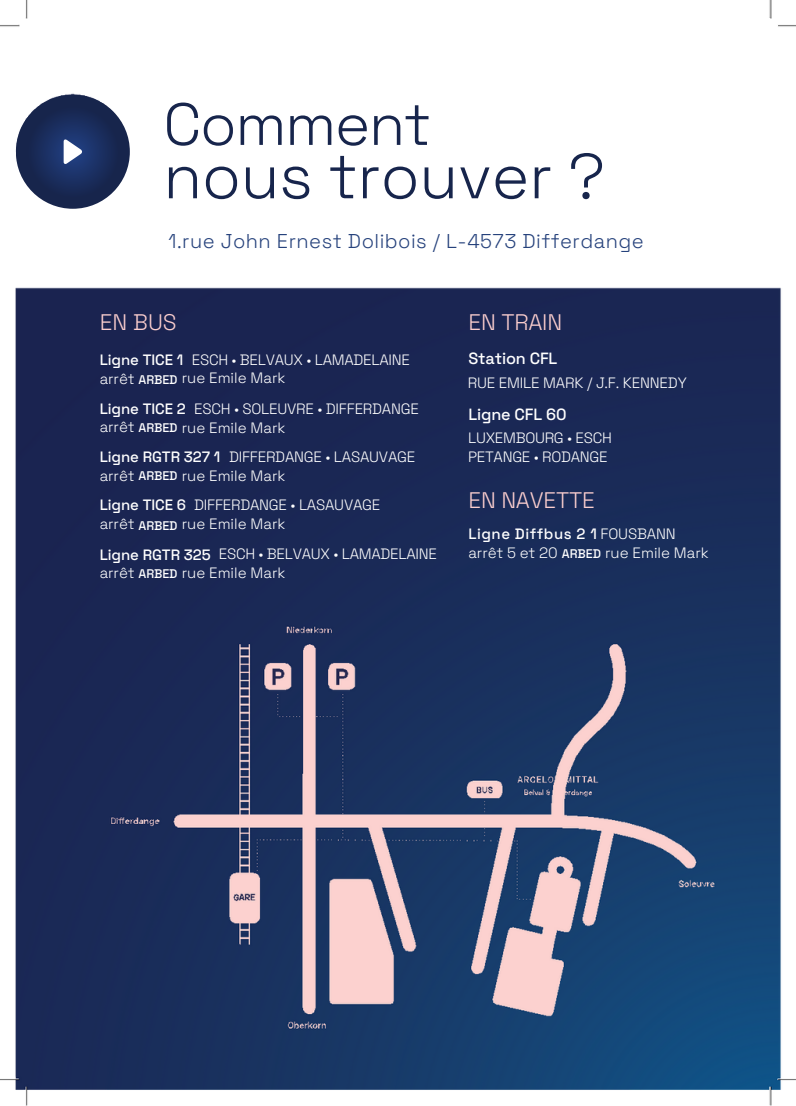
<style>
.page{position:relative;width:796px;height:1106px;background:#fff}
.page>*{position:absolute;margin:0;border:0;box-sizing:border-box;transform-origin:0 0}
.t1{font:300 63.38px "Space Grotesk";letter-spacing:-.005em;color:#17254c}
.t2{font:300 59.25px "Space Grotesk";letter-spacing:-.025em;color:#17254c}
.t3{font:300 22.5px "Space Grotesk";letter-spacing:-.01em;color:#fbcece}
.t4{font:300 20px "Space Grotesk";letter-spacing:.025em;color:#26427c}
.t5{font:500 16.25px "Space Grotesk";letter-spacing:-.01em;color:#fff}
.t6{font:300 15px/18.8px "Space Grotesk";letter-spacing:-.015em;color:#fff}
.t7{font:500 15px "Space Grotesk";letter-spacing:-.005em;color:#fff}
.t8{font:500 15px "Space Grotesk";letter-spacing:.035em;color:#fff}
.t9{font:500 12.5px "Space Grotesk";letter-spacing:-.005em;color:#fff}
.s1{font-weight:300}
</style>
<div class="page">
<img style="left:0;top:0;width:796px;height:1105px">
<div style="left:16px;top:95px;width:114px;height:114px;background:#17254c;border-radius:50%"></div>
<svg style="left:23px;top:102px;width:99px;height:99px"></svg>
<svg style="left:64px;top:139px;width:18px;height:25px"></svg>
<p class="t2" style="left:163px;top:87px;width:269px">Comment</p>
<p class="t1" style="left:163px;top:136px;width:443px">nous trouver ?</p>
<p class="t4" style="left:169px;top:228px;width:476px">1.rue John Ernest Dolibois / L-4573 Differdange</p>
<p class="t3" style="left:100px;top:308px;width:79px">EN BUS</p>
<p class="t3" style="left:468px;top:308px;width:95px">EN TRAIN</p>
<p class="t7" style="left:100px;top:350px;width:85px">Ligne TICE 1</p>
<p class="t6" style="left:192px;top:351px;width:219px">ESCH • BELVAUX • LAMADELAINE</p>
<p class="t6" style="left:194px;top:399px;width:226px">ESCH • SOLEUVRE • DIFFERDANGE</p>
<p class="t6" style="left:229px;top:447px;width:188px">DIFFERDANGE • LASAUVAGE</p>
<p class="t6" style="left:194px;top:495px;width:188px">DIFFERDANGE • LASAUVAGE</p>
<p class="t6" style="left:219px;top:544px;width:219px">ESCH • BELVAUX • LAMADELAINE</p>
<p class="t6" style="left:182px;top:369px;width:105px">rue Emile Mark</p>
<p class="t6" style="left:182px;top:418px;width:105px">rue Emile Mark</p>
<p class="t6" style="left:100px;top:369px;width:37px">arrêt</p>
<p class="t6" style="left:100px;top:417px;width:37px">arrêt</p>
<p class="t6" style="left:100px;top:466px;width:37px">arrêt</p>
<p class="t6" style="left:100px;top:515px;width:37px">arrêt</p>
<p class="t6" style="left:100px;top:563px;width:37px">arrêt</p>
<p class="t9" style="left:139px;top:371px;width:41px">ARBED</p>
<p class="t9" style="left:139px;top:419px;width:41px">ARBED</p>
<p class="t9" style="left:139px;top:468px;width:41px">ARBED</p>
<p class="t7" style="left:100px;top:399px;width:88px">Ligne TICE 2</p>
<p class="t7" style="left:100px;top:447px;width:122px">Ligne RGTR 327 1</p>
<p class="t7" style="left:100px;top:495px;width:88px">Ligne TICE 6</p>
<p class="t7" style="left:100px;top:545px;width:112px">Ligne RGTR 325</p>
<p class="t6" style="left:182px;top:466px;width:105px">rue Emile Mark</p>
<p class="t6" style="left:182px;top:515px;width:105px">rue Emile Mark</p>
<p class="t6" style="left:182px;top:563px;width:105px">rue Emile Mark</p>
<p class="t9" style="left:139px;top:517px;width:41px">ARBED</p>
<p class="t9" style="left:139px;top:565px;width:41px">ARBED</p>
<p class="t5" style="left:468px;top:348px;width:90px">Station CFL</p>
<p class="t6" style="left:468px;top:373px;width:220px">RUE EMILE MARK / J.F. KENNEDY</p>
<p class="t5" style="left:468px;top:404px;width:99px">Ligne CFL 60</p>
<p class="t6" style="left:468px;top:428px;width:145px">LUXEMBOURG • ESCH<br>PETANGE • RODANGE</p>
<p class="t3" style="left:468px;top:485px;width:128px">EN NAVETTE</p>
<p class="t8" style="left:468px;top:524px;width:209px">Ligne Diffbus 2 1 <span class="s1">FOUSBANN</span></p>
<p class="t6" style="left:468px;top:543px;width:91px">arrêt 5 et 20</p>
<p class="t9" style="left:562px;top:546px;width:41px">ARBED</p>
<p class="t6" style="left:605px;top:543px;width:105px">rue Emile Mark</p>
</div>
